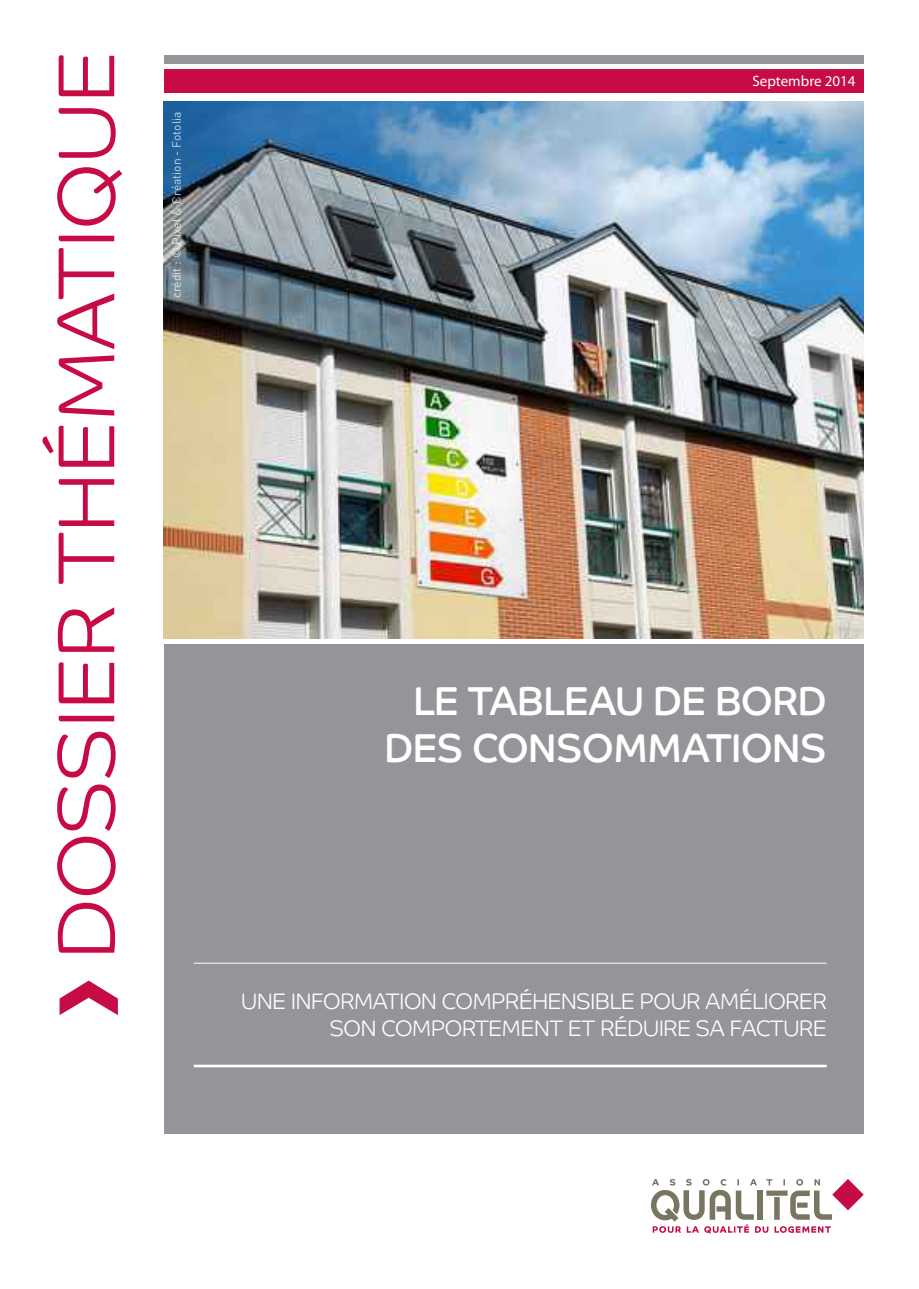
<style>
.page{position:relative;width:919px;height:1289px;background:#fff}
.page>*{position:absolute;margin:0;border:0;box-sizing:border-box;transform-origin:0 0}
.t1{font:300 81px "Co Headline";color:#c70b45}
.t2{font:40.5px "Co Headline";letter-spacing:-.01em;color:#fff;scale:.95 1}
.t3{font:300 22.5px/27px "Co Headline";letter-spacing:-.01em;color:#fff;text-align:right;scale:.95 1}
.texte{font:15px "Myriad Pro";color:#fff}
.t4{font:12px "DIN Pro";color:#fff}
</style>
<div class="page">
<img style="left:164px;top:101px;width:699px;height:537px">
<svg style="left:60px;top:980px;width:58px;height:35px"></svg>
<div style="left:164px;top:644px;width:699px;height:489px;background:#939598"></div>
<svg style="left:651px;top:1179px;width:212px;height:54px"></svg>
<div style="left:164px;top:55px;width:699px;height:9px;background:#939598"></div>
<div style="left:164px;top:69px;width:699px;height:23px;background:#c70b45"></div>
<hr style="left:194px;top:962px;width:632px;height:1px;background:#fff">
<hr style="left:194px;top:1064px;width:632px;height:3px;background:#fff">
<p class="t1" style="left:38px;top:958px;width:909px;rotate:-90deg">DOSSIER THÉMATIQUE</p>
<p class="t4" style="left:167px;top:298px;width:188px;rotate:-90deg">crédit : © Pixel &amp; Création - Fotolia</p>
<p class="texte" style="left:752px;top:72px;width:105px">Septembre 2014</p>
<p class="t2" style="left:413px;top:677px;width:436px">LE TABLEAU DE BORD</p>
<p class="t2" style="left:384px;top:723px;width:467px">DES CONSOMMATIONS</p>
<p class="t3" style="left:241px;top:987px;width:617px">UNE INFORMATION COMPRÉHENSIBLE POUR AMÉLIORER<br>SON COMPORTEMENT ET RÉDUIRE SA FACTURE</p>
</div>
